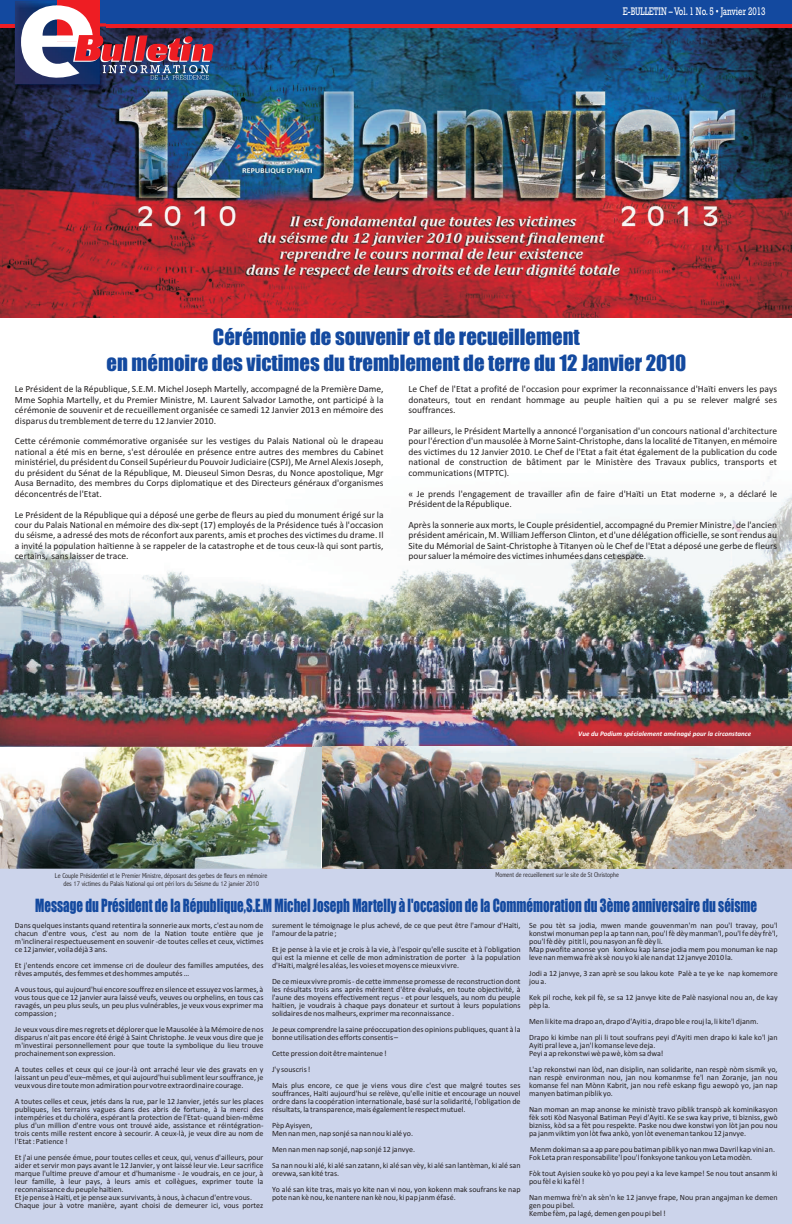
<style>
.page{position:relative;width:792px;height:1224px;background:#fff}
.page>*{position:absolute;margin:0;border:0;box-sizing:border-box;transform-origin:0 0}
.t1{font:20.7px/25.2px "Impact";color:#13499f;text-align:center}
.t2{font:16.8px "Impact";color:#13499f;scale:.77 1}
.t3{font:11.2px "Rockwell";color:#fff;scale:.71 1}
.t4{font:9.5px/10.4px "Calibri";color:#231f20;text-align:justify}
.t5{font:8px/8px "Calibri";color:#231f20}
.t6{font:300 condensed 7.1px/8.2px "Abadi";color:#231f20;text-align:center}
.t7{font:italic 700 7px "Calibri";color:#fff}
.t8{font:300 condensed 7px "Abadi";color:#231f20}
</style>
<div class="page">
<div style="left:0;top:869px;width:792px;height:355px;background:#ccd4eb"></div>
<img style="left:0;top:27px;width:792px;height:290px">
<div style="left:0;top:0;width:792px;height:24px;background:#13499f"></div>
<hr style="left:0;top:24px;width:792px;height:3px;background:#ee1d23">
<img style="left:15px;top:84px;width:90px;height:9px">
<div style="left:57px;top:0;width:42px;height:42px;background:#ee1d23"></div>
<svg style="left:15px;top:1px;width:198px;height:83px"></svg>
<img style="left:0;top:476px;width:792px;height:271px">
<img style="left:0;top:747px;width:792px;height:122px">
<h3 class="t3" style="left:623px;top:8px;width:202px">E-BULLETIN – Vol. 1 No. 5 • Janvier 2013</h3>
<h1 class="t1" style="left:107px;top:326px;width:581px">Cérémonie de souvenir et de recueillement<br>en mémoire des victimes du tremblement de terre du 12 Janvier 2010</h1>
<p class="t4" style="left:15px;top:385px;width:370px">Le Président de la République, S.E.M. Michel Joseph Martelly, accompagné de la Première Dame, Mme Sophia Martelly, et du Premier Ministre, M. Laurent Salvador Lamothe, ont participé à la cérémonie de souvenir et de recueillement organisée ce samedi 12 Janvier 2013 en mémoire des disparus du tremblement de terre du 12 Janvier 2010.</p>
<p class="t4" style="left:15px;top:437px;width:370px">Cette cérémonie commémorative organisée sur les vestiges du Palais National où le drapeau national a été mis en berne, s'est déroulée en présence entre autres des membres du Cabinet ministériel, du président du Conseil Supérieur du Pouvoir Judiciaire (CSPJ), Me Arnel Alexis Joseph, du président du Sénat de la République, M. Dieuseul Simon Desras, du Nonce apostolique, Mgr Ausa Bernadito, des membres du Corps diplomatique et des Directeurs généraux d'organismes déconcentrés de l'Etat.</p>
<p class="t4" style="left:15px;top:510px;width:370px">Le Président de la République qui a déposé une gerbe de fleurs au pied du monument érigé sur la cour du Palais National en mémoire des dix-sept (17) employés de la Présidence tués à l'occasion du séisme, a adressé des mots de réconfort aux parents, amis et proches des victimes du drame. Il a invité la population haïtienne à se rappeler de la catastrophe et de tous ceux-là qui sont partis, certains, sans laisser de trace.</p>
<p class="t4" style="left:409px;top:385px;width:370px">Le Chef de l'Etat a profité de l'occasion pour exprimer la reconnaissance d'Haïti envers les pays donateurs, tout en rendant hommage au peuple haïtien qui a pu se relever malgré ses souffrances.</p>
<p class="t4" style="left:408px;top:426px;width:370px">Par ailleurs, le Président Martelly a annoncé l'organisation d'un concours national d'architecture pour l'érection d'un mausolée à Morne Saint-Christophe, dans la localité de Titanyen, en mémoire des victimes du 12 Janvier 2010. Le Chef de l'Etat a fait état également de la publication du code national de construction de bâtiment par le Ministère des Travaux publics, transports et communications (MTPTC).</p>
<p class="t4" style="left:408px;top:489px;width:370px">« Je prends l'engagement de travailler afin de faire d'Haïti un Etat moderne », a déclaré le<br>Président de la République.</p>
<p class="t4" style="left:408px;top:520px;width:370px">Après la sonnerie aux morts, le Couple présidentiel, accompagné du Premier Ministre, de l'ancien président américain, M. William Jefferson Clinton, et d'une délégation officielle, se sont rendus au Site du Mémorial de Saint-Christophe à Titanyen où le Chef de l'Etat a déposé une gerbe de fleurs pour saluer la mémoire des victimes inhumées dans cet espace.</p>
<p class="t7" style="left:578px;top:731px;width:174px">Vue du Podium spécialement aménagé pour la circonstance</p>
<p class="t6" style="left:55px;top:872px;width:214px">Le Couple Présidentiel et le Premier Ministre, déposant des gerbes de fleurs en mémoire des 17 victimes du Palais National qui ont péri lors du Seisme du 12 janvier 2010</p>
<p class="t8" style="left:495px;top:873px;width:125px">Moment de recueillement sur le site de St Christophe</p>
<h2 class="t2" style="left:35px;top:899px;width:939px">Message du Président de la République,S.E.M Michel Joseph Martelly à l'occasion de la Commémoration du 3ème anniversaire du séisme</h2>
<p class="t5" style="left:15px;top:922px;width:250px;text-align:justify">Dans quelques instants quand retentira la sonnerie aux morts, c'est au nom de chacun d'entre vous, c'est au nom de la Nation toute entière que je m'inclinerai respectueusement en souvenir -de toutes celles et ceux, victimes ce 12 janvier, voila déjà 3 ans.</p>
<p class="t5" style="left:15px;top:962px;width:250px">Et j'entends encore cet immense cri de douleur des familles amputées, des rêves amputés, des femmes et des hommes amputés …</p>
<p class="t5" style="left:15px;top:986px;width:250px;text-align:justify">A vous tous, qui aujourd'hui encore souffrez en silence et essuyez vos larmes, à vous tous que ce 12 janvier aura laissé veufs, veuves ou orphelins, en tous cas ravagés, un peu plus seuls, un peu plus vulnérables, je veux vous exprimer ma compassion ;</p>
<p class="t5" style="left:15px;top:1026px;width:250px;text-align:justify">Je veux vous dire mes regrets et déplorer que le Mausolée à la Mémoire de nos disparus n'ait pas encore été érigé à Saint Christophe. Je veux vous dire que je m'investirai personnellement pour que toute la symbolique du lieu trouve prochainement son expression.</p>
<p class="t5" style="left:15px;top:1066px;width:250px;text-align:justify">A toutes celles et ceux qui ce jour-là ont arraché leur vie des gravats en y laissant un peu d'eux–mêmes, et qui aujourd'hui subliment leur souffrance, je veux vous dire toute mon admiration pour votre extraordinaire courage.</p>
<p class="t5" style="left:15px;top:1098px;width:250px;text-align:justify">A toutes celles et ceux, jetés dans la rue, par le 12 Janvier, jetés sur les places publiques, les terrains vagues dans des abris de fortune, à la merci des intempéries et du choléra, espérant la protection de l'Etat- quand bien-même plus d'un million d'entre vous ont trouvé aide, assistance et réintégration&shy;trois cents mille restent encore à secourir. A ceux-là, je veux dire au nom de l'Etat : Patience !</p>
<p class="t5" style="left:15px;top:1154px;width:250px">Et j'ai une pensée émue, pour toutes celles et ceux, qui, venus d'ailleurs, pour aider et servir mon pays avant le 12 Janvier, y ont laissé leur vie. Leur sacrifice marque l'ultime preuve d'amour et d'humanisme - Je voudrais, en ce jour, à leur famille, à leur pays, à leurs amis et collègues, exprimer toute la reconnaissance du peuple haïtien.<br>Et je pense à Haïti, et je pense aux survivants, à nous, à chacun d'entre vous.<br>Chaque jour à votre manière, ayant choisi de demeurer ici, vous portez</p>
<p class="t5" style="left:272px;top:922px;width:250px">surement le témoignage le plus achevé, de ce que peut être l'amour d'Haïti, l'amour de la patrie ;</p>
<p class="t5" style="left:272px;top:946px;width:250px;text-align:justify">Et je pense à la vie et je crois à la vie, à l'espoir qu'elle suscite et à l'obligation qui est la mienne et celle de mon administration de porter à la population d'Haïti, malgré les aléas, les voies et moyens ce mieux vivre.</p>
<p class="t5" style="left:272px;top:978px;width:250px;text-align:justify">De ce mieux vivre promis - de cette immense promesse de reconstruction dont les résultats trois ans après méritent d'être évalués, en toute objectivité, à l'aune des moyens effectivement reçus - et pour lesquels, au nom du peuple haïtien, je voudrais à chaque pays donateur et surtout à leurs populations solidaires de nos malheurs, exprimer ma reconnaissance .</p>
<p class="t5" style="left:272px;top:1026px;width:250px">Je peux comprendre la saine préoccupation des opinions publiques, quant à la bonne utilisation des efforts consentis –</p>
<p class="t5" style="left:272px;top:1046px;width:250px;line-height:16px">Cette pression doit être maintenue !<br>J'y souscris !<br>Mais plus encore, ce que je viens vous dire c'est que malgré toutes ses</p>
<p class="t5" style="left:272px;top:1090px;width:250px;text-align:justify">souffrances, Haïti aujourd'hui se relève, qu'elle initie et encourage un nouvel ordre dans la coopération internationale, basé sur la solidarité, l'obligation de résultats, la transparence, mais également le respect mutuel.</p>
<p class="t5" style="left:272px;top:1122px;width:143px">Pèp Ayisyen,<br>Men nan men, nap sonjé sa nan nou ki alé yo.</p>
<p class="t5" style="left:272px;top:1142px;width:250px;line-height:16px">Men nan men nap sonjé, nap sonjé 12 janvye.<br>Sa nan nou ki alé, ki alé san zatann, ki alé san vèy, ki alé san lantèman, ki alé san</p>
<p class="t5" style="left:272px;top:1166px;width:250px;line-height:16px">orevwa, san kité tras.<br>Yo alé san kite tras, mais yo kite nan vi nou, yon kokenn mak soufrans ke nap</p>
<p class="t5" style="left:272px;top:1194px;width:185px">pote nan kè nou, ke nantere nan kè nou, ki pap janm éfasé.</p>
<p class="t5" style="left:529px;top:922px;width:250px">Se pou tèt sa jodia, mwen mande gouvenman'm nan pou'l travay, pou'l konstwi monuman pep la ap tann nan, pou'l fè dèy manman'l, pou'l fe dèy frè'l, pou'l fè dèy pitit li, pou nasyon an fè dèy li.<br>Map pwofite anonse yon konkou kap lanse jodia mem pou monuman ke nap leve nan memwa frè ak sè nou yo ki ale nan dat 12 janvye 2010 la.</p>
<p class="t5" style="left:529px;top:970px;width:250px">Jodi a 12 janvye, 3 zan aprè se sou lakou kote Palè a te ye ke nap komemore jou a.</p>
<p class="t5" style="left:529px;top:994px;width:250px">Kek pil roche, kek pil fè, se sa 12 janvye kite de Palè nasyional nou an, de kay pèp la.</p>
<p class="t5" style="left:529px;top:1014px;width:250px;line-height:16px">Men li kite ma drapo an, drapo d'Ayiti a, drapo ble e rouj la, li kite'l djanm.<br>Drapo ki kimbe nan pli li tout soufrans peyi d'Ayiti men drapo ki kale ko'l jan</p>
<p class="t5" style="left:529px;top:1042px;width:136px">Ayiti pral leve a, jan'l komanse leve deja.<br>Peyi a ap rekonstwi wè pa wè, kòm sa dwa!</p>
<p class="t5" style="left:529px;top:1066px;width:250px;text-align:justify">L'ap rekonstwi nan lòd, nan disiplin, nan solidarite, nan respè nòm sismik yo, nan respè environman nou, jan nou komanmse fe'l nan Zoranje, jan nou komanse fel nan Mònn Kabrit, jan nou refè eskanp figu aewopò yo, jan nap manyen batiman piblik yo.</p>
<p class="t5" style="left:529px;top:1106px;width:250px;text-align:justify">Nan moman an map anonse ke ministè travo piblik transpò ak kominikasyon fèk soti Kòd Nasyonal Batiman Peyi d'Ayiti. Ke se swa kay prive, ti bizniss, gwò bizniss, kòd sa a fèt pou respekte. Paske nou dwe konstwi yon lòt jan pou nou pa janm viktim yon lòt fwa ankò, yon lòt eveneman tankou 12 janvye.</p>
<p class="t5" style="left:529px;top:1146px;width:247px">Menm dokiman sa a ap pare pou batiman piblik yo nan mwa Davril kap vini an.<br>Fok Leta pran responsabilite'l pou'l fonksyone tankou yon Leta modèn.</p>
<p class="t5" style="left:529px;top:1170px;width:250px">Fòk tout Ayisien souke kò yo pou peyi a ka leve kampe! Se nou tout ansanm ki pou fèl e ki ka fèl !</p>
<p class="t5" style="left:529px;top:1194px;width:250px">Nan memwa frè'n ak sèn'n ke 12 janvye frape, Nou pran angajman ke demen gen pou pi bel.<br>Kembe fèm, pa lagé, demen gen pou pi bel !</p>
</div>
